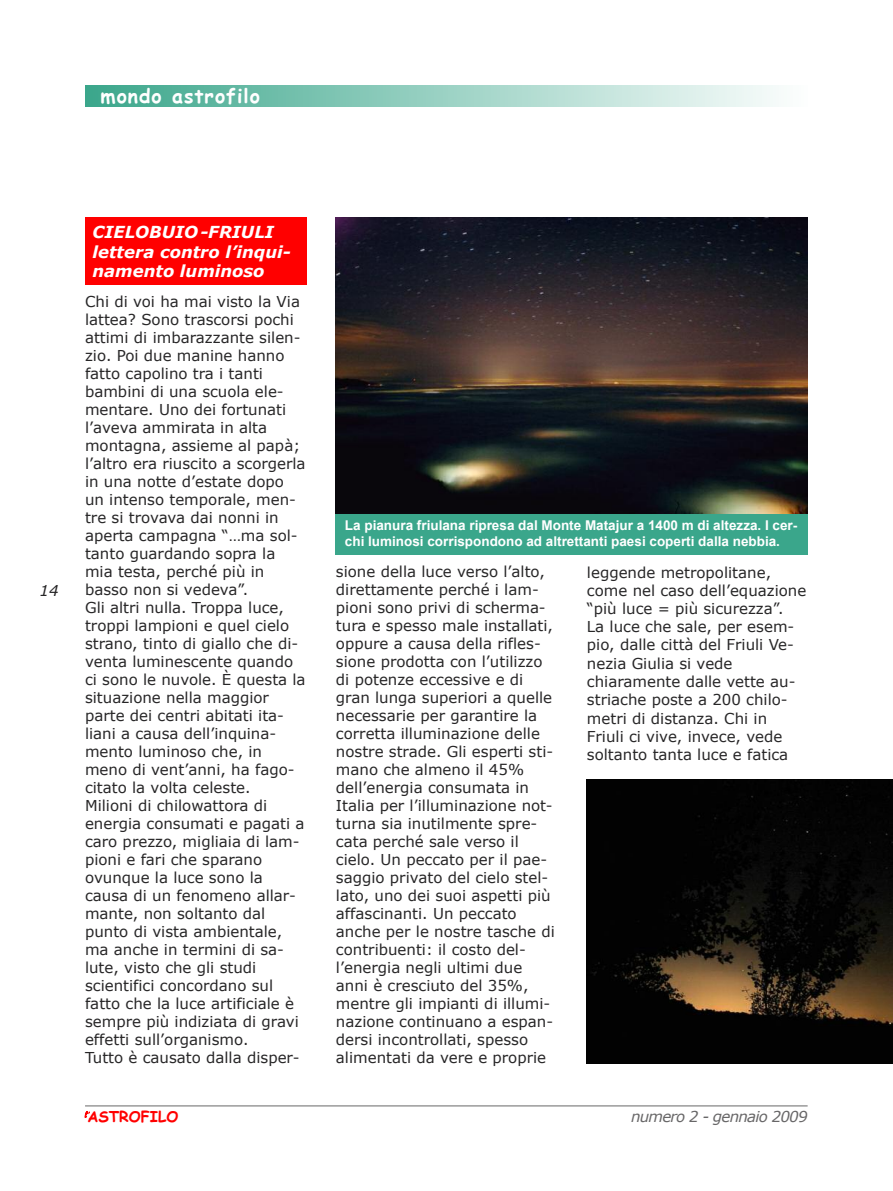
<style>
.page{position:relative;width:893px;height:1191px;background:#fff}
.page>*{position:absolute;margin:0;border:0;box-sizing:border-box;transform-origin:0 0}
.t1{font:700 19.5px "Comic Sans MS";letter-spacing:.05em;color:#fff}
.t2{font:italic 700 16.5px/19.5px "Verdana";color:#fff}
.t3{font:15px/18px "Verdana";color:#272627}
.t4{font:italic 15px "Verdana";letter-spacing:-.05em;color:#686768}
.t5{font:700 15px "Comic Sans MS";color:#f00}
.t6{font:italic 15px "Verdana";color:#272627}
.t7{font:700 13.5px/16.2px "Arial";color:#fff}
</style>
<div class="page">
<hr style="left:85px;top:1105px;width:723px;height:1px;background:#686768">
<div style="left:85px;top:85px;width:723px;height:21px;background:linear-gradient(to right,#3aa68b,#fdfefe)"></div>
<img style="left:336px;top:217px;width:472px;height:297px">
<img style="left:587px;top:779px;width:306px;height:284px">
<div style="left:85px;top:217px;width:221px;height:68px;background:#f00"></div>
<div style="left:336px;top:514px;width:472px;height:41px;background:#3aa68b"></div>
<h1 class="t1" style="left:101px;top:81px;width:161px">mondo astrofilo</h1>
<p class="t6" style="left:40px;top:580px;width:21px">14</p>
<p class="t2" style="left:93px;top:222px;width:200px">CIELOBUIO-FRIULI lettera contro l’inqui&shy;namento luminoso</p>
<p class="t3" style="left:85px;top:292px;width:222px">Chi di voi ha mai visto la Via lattea? Sono trascorsi pochi attimi di imbarazzante silen&shy;zio. Poi due manine hanno fatto capolino tra i tanti bambini di una scuola ele&shy;mentare. Uno dei fortunati l’aveva ammirata in alta montagna, assieme al papà; l’altro era riuscito a scorgerla in una notte d’estate dopo un intenso temporale, men&shy;tre si trovava dai nonni in aperta campagna “…ma sol&shy;tanto guardando sopra la mia testa, perché più in basso non si vedeva”.<br>Gli altri nulla. Troppa luce, troppi lampioni e quel cielo strano, tinto di giallo che di&shy;venta luminescente quando ci sono le nuvole. È questa la situazione nella maggior parte dei centri abitati ita&shy;liani a causa dell’inquina&shy;mento luminoso che, in meno di vent’anni, ha fago&shy;citato la volta celeste.<br>Milioni di chilowattora di energia consumati e pagati a caro prezzo, migliaia di lam&shy;pioni e fari che sparano ovunque la luce sono la causa di un fenomeno allar&shy;mante, non soltanto dal punto di vista ambientale, ma anche in termini di sa&shy;lute, visto che gli studi scientifici concordano sul fatto che la luce artificiale è sempre più indiziata di gravi effetti sull’organismo.<br>Tutto è causato dalla disper-</p>
<p class="t5" style="left:85px;top:1105px;width:95px"><sup>l</sup>A<sup>’</sup> STROFILO</p>
<p class="t7" style="left:345px;top:517px;width:453px">La pianura friulana ripresa dal Monte Matajur a 1400 m di altezza. I cer&shy;chi luminosi corrispondono ad altrettanti paesi coperti dalla nebbia.</p>
<p class="t3" style="left:336px;top:562px;width:220px">sione della luce verso l’alto, direttamente perché i lam&shy;pioni sono privi di scherma&shy;tura e spesso male installati, oppure a causa della rifles&shy;sione prodotta con l’utilizzo di potenze eccessive e di gran lunga superiori a quelle necessarie per garantire la corretta illuminazione delle nostre strade. Gli esperti sti&shy;mano che almeno il 45% dell’energia consumata in<br>Italia per l’illuminazione not&shy;turna sia inutilmente spre&shy;cata perché sale verso il cielo. Un peccato per il pae&shy;saggio privato del cielo stel&shy;lato, uno dei suoi aspetti più affascinanti. Un peccato anche per le nostre tasche di contribuenti: il costo del&shy;l’energia negli ultimi due anni è cresciuto del 35%, mentre gli impianti di illumi&shy;nazione continuano a espan&shy;dersi incontrollati, spesso alimentati da vere e proprie</p>
<p class="t3" style="left:587px;top:562px;width:221px">leggende metropolitane, come nel caso dell’equazione “più luce = più sicurezza”.<br>La luce che sale, per esem&shy;pio, dalle città del Friuli Ve&shy;nezia Giulia si vede chiaramente dalle vette au&shy;striache poste a 200 chilo&shy;metri di distanza. Chi in<br>Friuli ci vive, invece, vede soltanto tanta luce e fatica</p>
<p class="t4" style="left:631px;top:1107px;width:178px">numero 2 - gennaio 2009</p>
</div>
